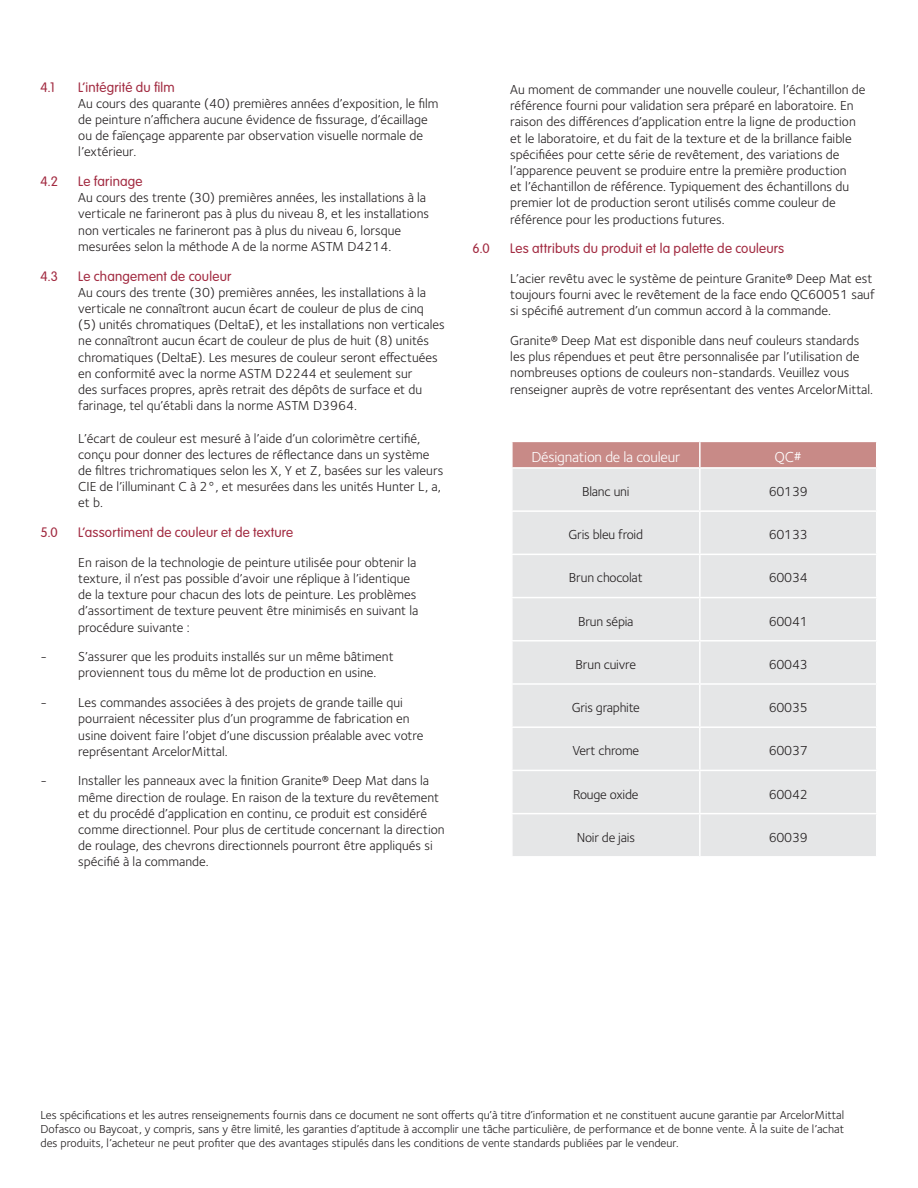
<style>
.page{position:relative;width:918px;height:1188px;background:#fff}
.page>*{position:absolute;margin:0;border:0;box-sizing:border-box;transform-origin:0 0}
.t1{font:15px "Foundry Sterling";letter-spacing:-.015em;color:#fff}
.Body{font:13.5px/16.2px "Foundry Sterling";color:#231f20}
.Body-2{font:300 13.5px "VAG Rounded";letter-spacing:.015em;color:#a22b41}
.Captions{font:12px/14.4px "Foundry Sterling";color:#231f20;text-align:justify}
.s1{font-family:"VAG Rounded";font-weight:300;color:#a22b41}
</style>
<div class="page">
<div style="left:513px;top:469px;width:363px;height:387px;background:#e5e6e7"></div>
<div style="left:512px;top:442px;width:365px;height:25px;background:#c88a87"></div>
<hr style="left:699px;top:469px;width:2px;height:41px;background:#fff">
<hr style="left:699px;top:512px;width:2px;height:42px;background:#fff">
<hr style="left:699px;top:555px;width:2px;height:42px;background:#fff">
<hr style="left:699px;top:598px;width:2px;height:42px;background:#fff">
<hr style="left:699px;top:642px;width:2px;height:41px;background:#fff">
<hr style="left:699px;top:685px;width:2px;height:41px;background:#fff">
<hr style="left:699px;top:728px;width:2px;height:42px;background:#fff">
<hr style="left:699px;top:771px;width:2px;height:42px;background:#fff">
<hr style="left:699px;top:814px;width:2px;height:42px;background:#fff">
<hr style="left:511px;top:510px;width:189px;height:2px;background:#fff">
<hr style="left:700px;top:510px;width:178px;height:2px;background:#fff">
<hr style="left:511px;top:554px;width:189px;height:1px;background:#fff">
<hr style="left:700px;top:554px;width:178px;height:1px;background:#fff">
<hr style="left:511px;top:597px;width:189px;height:1px;background:#fff">
<hr style="left:700px;top:597px;width:178px;height:1px;background:#fff">
<hr style="left:511px;top:640px;width:189px;height:2px;background:#fff">
<hr style="left:700px;top:640px;width:178px;height:2px;background:#fff">
<hr style="left:511px;top:683px;width:189px;height:2px;background:#fff">
<hr style="left:700px;top:683px;width:178px;height:2px;background:#fff">
<hr style="left:511px;top:726px;width:189px;height:2px;background:#fff">
<hr style="left:700px;top:726px;width:178px;height:2px;background:#fff">
<hr style="left:511px;top:770px;width:189px;height:1px;background:#fff">
<hr style="left:700px;top:770px;width:178px;height:1px;background:#fff">
<hr style="left:511px;top:813px;width:189px;height:1px;background:#fff">
<hr style="left:700px;top:813px;width:178px;height:1px;background:#fff">
<p class="Body-2" style="left:40px;top:79px;width:16px">4.1</p>
<p class="Body" style="left:78px;top:79px;width:362px"><span class="s1">L’intégrité du film<br></span>Au cours des quarante (40) premières années d’exposition, le film de peinture n’affichera aucune évidence de fissurage, d’écaillage ou de faïençage apparente par observation visuelle normale de l’extérieur.</p>
<p class="Body-2" style="left:40px;top:174px;width:19px">4.2</p>
<p class="Body" style="left:78px;top:174px;width:352px"><span class="s1">Le farinage<br></span>Au cours des trente (30) premières années, les installations à la verticale ne farineront pas à plus du niveau 8, et les installations non verticales ne farineront pas à plus du niveau 6, lorsque mesurées selon la méthode A de la norme ASTM D4214.</p>
<p class="Body-2" style="left:40px;top:268px;width:19px">4.3</p>
<p class="Body" style="left:78px;top:268px;width:368px"><span class="s1">Le changement de couleur<br></span>Au cours des trente (30) premières années, les installations à la verticale ne connaîtront aucun écart de couleur de plus de cinq (5) unités chromatiques (DeltaE), et les installations non verticales ne connaîtront aucun écart de couleur de plus de huit (8) unités chromatiques (DeltaE). Les mesures de couleur seront effectuées en conformité avec la norme ASTM D2244 et seulement sur<br>des surfaces propres, après retrait des dépôts de surface et du farinage, tel qu’établi dans la norme ASTM D3964.</p>
<p class="Body" style="left:78px;top:430px;width:367px">L’écart de couleur est mesuré à l’aide d’un colorimètre certifié, conçu pour donner des lectures de réflectance dans un système de filtres trichromatiques selon les X, Y et Z, basées sur les valeurs CIE de l’illuminant C à 2°, et mesurées dans les unités Hunter L, a, et b.</p>
<p class="Body-2" style="left:40px;top:525px;width:19px">5.0</p>
<p class="Body-2" style="left:78px;top:525px;width:216px">L’assortiment de couleur et de texture</p>
<p class="Body" style="left:78px;top:554px;width:342px">En raison de la technologie de peinture utilisée pour obtenir la texture, il n’est pas possible d’avoir une réplique à l’identique de la texture pour chacun des lots de peinture. Les problèmes d’assortiment de texture peuvent être minimisés en suivant la procédure suivante :</p>
<p class="Body" style="left:78px;top:649px;width:317px;text-indent:-38px">- S’assurer que les produits installés sur un même bâtiment proviennent tous du même lot de production en usine.</p>
<p class="Body" style="left:78px;top:695px;width:347px;text-indent:-38px">- Les commandes associées à des projets de grande taille qui pourraient nécessiter plus d’un programme de fabrication en usine doivent faire l’objet d’une discussion préalable avec votre représentant ArcelorMittal.</p>
<p class="Body" style="left:78px;top:773px;width:368px;text-indent:-38px">- Installer les panneaux avec la finition Granite® Deep Mat dans la même direction de roulage. En raison de la texture du revêtement et du procédé d’application en continu, ce produit est considéré comme directionnel. Pour plus de certitude concernant la direction de roulage, des chevrons directionnels pourront être appliqués si spécifié à la commande.</p>
<p class="Body" style="left:510px;top:81px;width:357px">Au moment de commander une nouvelle couleur, l’échantillon de référence fourni pour validation sera préparé en laboratoire. En raison des différences d’application entre la ligne de production et le laboratoire, et du fait de la texture et de la brillance faible spécifiées pour cette série de revêtement, des variations de l’apparence peuvent se produire entre la première production<br>et l’échantillon de référence. Typiquement des échantillons du premier lot de production seront utilisés comme couleur de référence pour les productions futures.</p>
<p class="Body-2" style="left:472px;top:241px;width:19px">6.0</p>
<p class="Body-2" style="left:510px;top:241px;width:276px">Les attributs du produit et la palette de couleurs</p>
<p class="Body" style="left:510px;top:270px;width:366px">L’acier revêtu avec le système de peinture Granite® Deep Mat est toujours fourni avec le revêtement de la face endo QC60051 sauf si spécifié autrement d’un commun accord à la commande.</p>
<p class="Body" style="left:510px;top:333px;width:364px">Granite® Deep Mat est disponible dans neuf couleurs standards les plus répendues et peut être personnalisée par l’utilisation de nombreuses options de couleurs non-standards. Veuillez vous renseigner auprès de votre représentant des ventes ArcelorMittal.</p>
<p class="t1" style="left:531px;top:448px;width:150px">Désignation de la couleur</p>
<p class="t1" style="left:774px;top:448px;width:29px">QC#</p>
<p class="Body" style="left:582px;top:484px;width:49px">Blanc uni</p>
<p class="Body" style="left:769px;top:484px;width:41px">60139</p>
<p class="Body" style="left:569px;top:527px;width:76px">Gris bleu froid</p>
<p class="Body" style="left:769px;top:527px;width:41px">60133</p>
<p class="Body" style="left:569px;top:570px;width:75px">Brun chocolat</p>
<p class="Body" style="left:769px;top:570px;width:41px">60034</p>
<p class="Body" style="left:578px;top:613px;width:57px">Brun sépia</p>
<p class="Body" style="left:769px;top:613px;width:41px">60041</p>
<p class="Body" style="left:576px;top:656px;width:62px">Brun cuivre</p>
<p class="Body" style="left:769px;top:656px;width:41px">60043</p>
<p class="Body" style="left:572px;top:700px;width:70px">Gris graphite</p>
<p class="Body" style="left:769px;top:700px;width:41px">60035</p>
<p class="Body" style="left:572px;top:743px;width:68px">Vert chrome</p>
<p class="Body" style="left:769px;top:743px;width:41px">60037</p>
<p class="Body" style="left:573px;top:786px;width:67px">Rouge oxide</p>
<p class="Body" style="left:769px;top:786px;width:41px">60042</p>
<p class="Body" style="left:577px;top:829px;width:60px">Noir de jais</p>
<p class="Body" style="left:769px;top:829px;width:41px">60039</p>
<p class="Captions" style="left:40px;top:1107px;width:805px">Les spécifications et les autres renseignements fournis dans ce document ne sont offerts qu’à titre d’information et ne constituent aucune garantie par ArcelorMittal Dofasco ou Baycoat, y compris, sans y être limité, les garanties d’aptitude à accomplir une tâche particulière, de performance et de bonne vente. À la suite de l’achat des produits, l’acheteur ne peut profiter que des avantages stipulés dans les conditions de vente standards publiées par le vendeur.</p>
</div>
